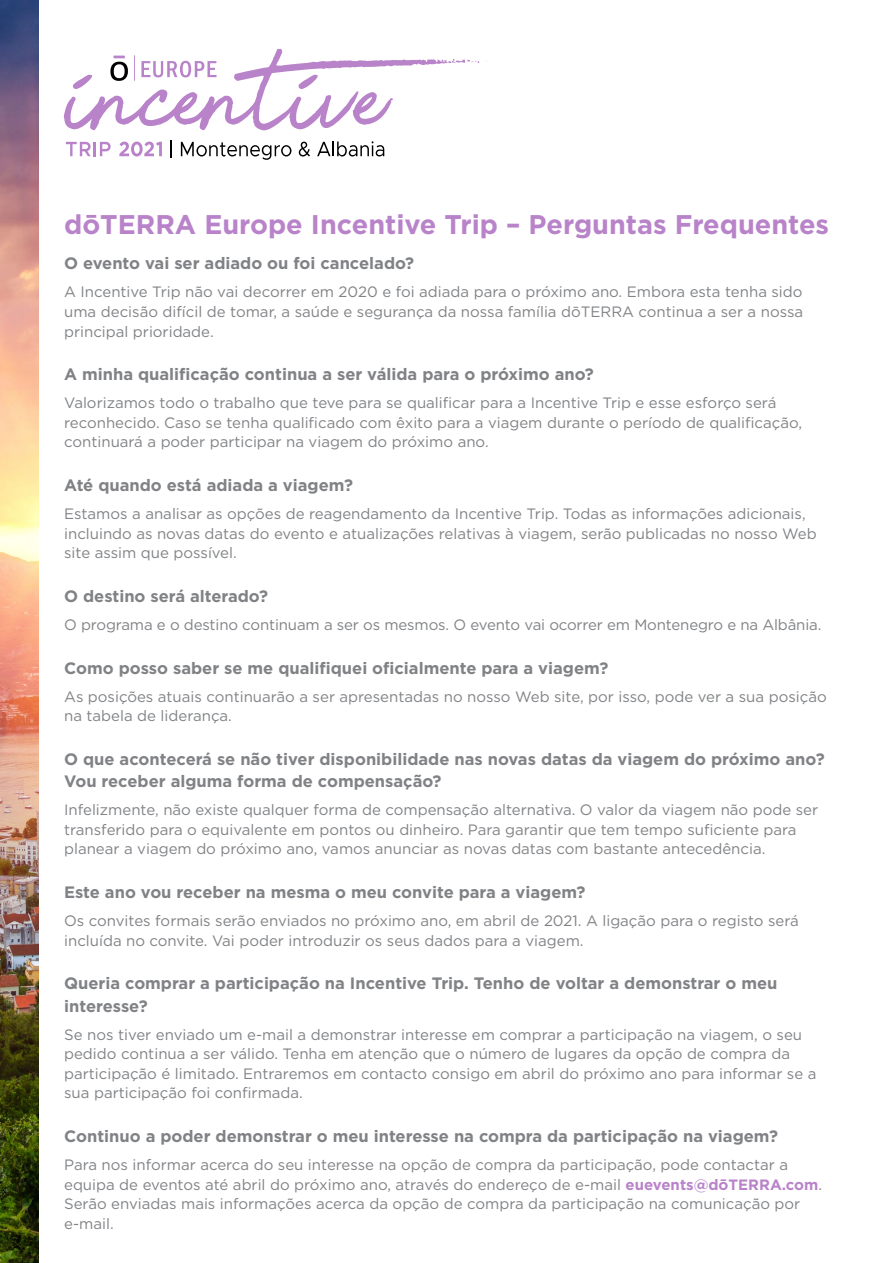
<style>
.page{position:relative;width:893px;height:1263px;background:#fff}
.page>*{position:absolute;margin:0;border:0;box-sizing:border-box;transform-origin:0 0}
.t1{font:700 27px "Gotham";color:#b983ca}
.t2{font:700 16.5px/22.5px "Gotham";color:#808285}
.t3{font:15px/19.5px "Gotham";color:#808285}
.s1{font-weight:700;color:#b983ca}
</style>
<div class="page">
<img style="left:0;top:0;width:38px;height:1263px">
<svg style="left:64px;top:49px;width:423px;height:81px"></svg>
<svg style="left:66px;top:142px;width:45px;height:14px"></svg>
<svg style="left:170px;top:141px;width:1px;height:17px"></svg>
<svg style="left:181px;top:142px;width:110px;height:18px"></svg>
<svg style="left:299px;top:142px;width:11px;height:14px"></svg>
<svg style="left:317px;top:141px;width:67px;height:15px"></svg>
<svg style="left:119px;top:142px;width:43px;height:14px"></svg>
<h1 class="t1" style="left:64px;top:207px;width:766px">dōTERRA Europe Incentive Trip – Perguntas Frequentes</h1>
<p class="t2" style="left:64px;top:252px;width:352px">O evento vai ser adiado ou foi cancelado?</p>
<p class="t3" style="left:64px;top:282px;width:741px;text-align:justify">A Incentive Trip não vai decorrer em 2020 e foi adiada para o próximo ano. Embora esta tenha sido uma decisão difícil de tomar, a saúde e segurança da nossa família dōTERRA continua a ser a nossa principal prioridade.</p>
<p class="t2" style="left:64px;top:363px;width:531px">A minha qualificação continua a ser válida para o próximo ano?</p>
<p class="t3" style="left:64px;top:393px;width:739px">Valorizamos todo o trabalho que teve para se qualificar para a Incentive Trip e esse esforço será reconhecido. Caso se tenha qualificado com êxito para a viagem durante o período de qualificação, continuará a poder participar na viagem do próximo ano.</p>
<p class="t2" style="left:64px;top:474px;width:290px">Até quando está adiada a viagem?</p>
<p class="t3" style="left:64px;top:504px;width:754px">Estamos a analisar as opções de reagendamento da Incentive Trip. Todas as informações adicionais, incluindo as novas datas do evento e atualizações relativas à viagem, serão publicadas no nosso Web site assim que possível.</p>
<p class="t2" style="left:64px;top:585px;width:205px">O destino será alterado?</p>
<p class="t3" style="left:64px;top:614px;width:759px">O programa e o destino continuam a ser os mesmos. O evento vai ocorrer em Montenegro e na Albânia.</p>
<p class="t2" style="left:64px;top:656px;width:546px">Como posso saber se me qualifiquei oficialmente para a viagem?</p>
<p class="t3" style="left:64px;top:686px;width:764px">As posições atuais continuarão a ser apresentadas no nosso Web site, por isso, pode ver a sua posição na tabela de liderança.</p>
<p class="t2" style="left:64px;top:748px;width:762px">O que acontecerá se não tiver disponibilidade nas novas datas da viagem do próximo ano?<br>Vou receber alguma forma de compensação?</p>
<p class="t3" style="left:64px;top:800px;width:756px">Infelizmente, não existe qualquer forma de compensação alternativa. O valor da viagem não pode ser transferido para o equivalente em pontos ou dinheiro. Para garantir que tem tempo suficiente para planear a viagem do próximo ano, vamos anunciar as novas datas com bastante antecedência.</p>
<p class="t2" style="left:64px;top:881px;width:523px">Este ano vou receber na mesma o meu convite para a viagem?</p>
<p class="t3" style="left:64px;top:911px;width:736px">Os convites formais serão enviados no próximo ano, em abril de 2021. A ligação para o registo será incluída no convite. Vai poder introduzir os seus dados para a viagem.</p>
<p class="t2" style="left:64px;top:972px;width:715px">Queria comprar a participação na Incentive Trip. Tenho de voltar a demonstrar o meu interesse?</p>
<p class="t3" style="left:64px;top:1024px;width:754px">Se nos tiver enviado um e-mail a demonstrar interesse em comprar a participação na viagem, o seu pedido continua a ser válido. Tenha em atenção que o número de lugares da opção de compra da participação é limitado. Entraremos em contacto consigo em abril do próximo ano para informar se a sua participação foi confirmada.</p>
<p class="t2" style="left:64px;top:1125px;width:715px">Continuo a poder demonstrar o meu interesse na compra da participação na viagem?</p>
<p class="t3" style="left:64px;top:1155px;width:759px">Para nos informar acerca do seu interesse na opção de compra da participação, pode contactar a equipa de eventos até abril do próximo ano, através do endereço de e-mail <span class="s1">euevents@dōTERRA.com</span>.<br>Serão enviadas mais informações acerca da opção de compra da participação na comunicação por e-mail.</p>
</div>
